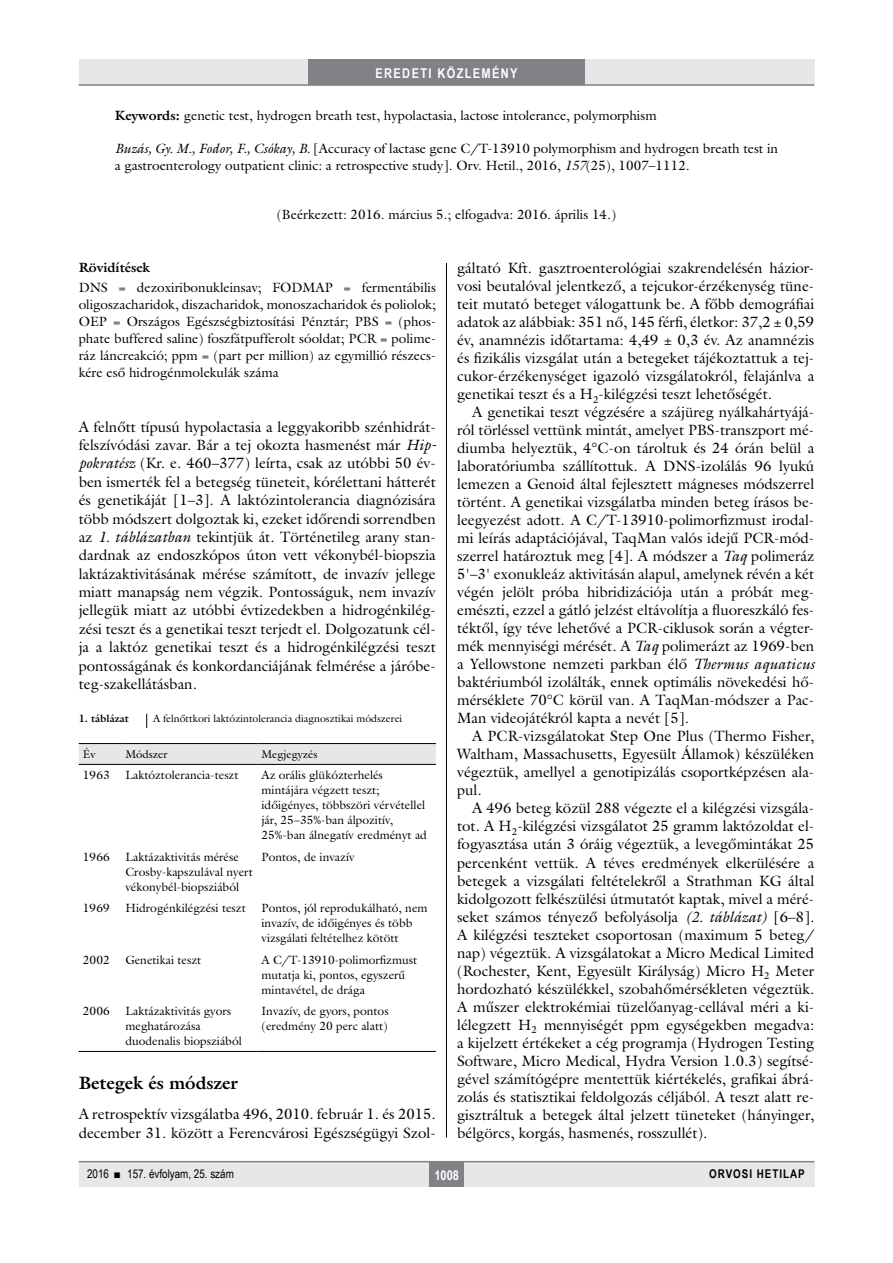
<style>
.page{position:relative;width:893px;height:1263px;background:#fff}
.page>*{position:absolute;margin:0;border:0;box-sizing:border-box;transform-origin:0 0}
.alcimbold{font:700 18px "Galliard Reg";color:#000}
.Body_Text{font:15px/18px "Galliard Reg";color:#000;text-align:justify}
.Body_tompa{font:15px/18.5px "Galliard Reg";color:#000;text-align:justify}
.tompa_9_11{font:13.5px/17px "Galliard Reg";color:#000}
.t1{font:700 13.5px "Arial Narrow";letter-spacing:.1em;color:#fff}
.roviditesek_cim{font:700 13.5px "Galliard Reg";color:#000}
.tabla{font:12px/15px "Galliard Reg";color:#000}
.t2{font:12px "Arial Narrow";color:#000}
.t3{font:700 12px "Arial Narrow";letter-spacing:.08em;color:#000}
.tablafej{font:11.25px "Galliard Reg";color:#000}
.kepalairas2{font:10.5px "Galliard Reg";color:#000}
.kepalairas1{font:700 10.5px "Galliard Reg";color:#000}
.s1{font-weight:700}
.s2{font-style:italic}
</style>
<div class="page">
<div style="left:79px;top:1161px;width:735px;height:25px;background:#e6e7e8"></div>
<hr style="left:79px;top:1161px;width:735px;height:1px;background:#808285">
<div style="left:430px;top:1161px;width:34px;height:25px;background:#808285"></div>
<div style="left:79px;top:60px;width:735px;height:25px;background:#e6e7e8"></div>
<div style="left:308px;top:60px;width:277px;height:25px;background:#808285"></div>
<hr style="left:79px;top:84px;width:735px;height:2px;background:#808285">
<hr style="left:446px;top:111px;width:1px;height:1026px;background:#000">
<div style="left:115px;top:111px;width:663px;height:152px;background:#fff"></div>
<svg style="left:146px;top:714px;width:1px;height:14px"></svg>
<svg style="left:79px;top:744px;width:357px;height:20px;background:#e4e5e6"></svg>
<hr style="left:79px;top:743px;width:42px;height:1px;background:#000">
<hr style="left:121px;top:743px;width:136px;height:1px;background:#000">
<hr style="left:257px;top:743px;width:179px;height:1px;background:#000">
<hr style="left:79px;top:764px;width:42px;height:1px;background:#000">
<hr style="left:121px;top:764px;width:136px;height:1px;background:#000">
<hr style="left:257px;top:764px;width:179px;height:1px;background:#000">
<hr style="left:79px;top:1051px;width:42px;height:1px;background:#000">
<hr style="left:121px;top:1051px;width:136px;height:1px;background:#000">
<hr style="left:257px;top:1051px;width:179px;height:1px;background:#000">
<p class="t1" style="left:375px;top:63px;width:144px">EREDETI KÖZLEMÉNY</p>
<p class="tompa_9_11" style="left:115px;top:107px;width:543px"><span class="s1">Keywords:</span> genetic test, hydrogen breath test, hypolactasia, lactose intolerance, polymorphism</p>
<p class="tompa_9_11" style="left:115px;top:140px;width:665px;line-height:16.5px"><span class="s2">Buzás, Gy. M., Fodor, F., Csókay, B.</span> [Accuracy of lactase gene C/T-13910 polymorphism and hydrogen breath test in a gastroenterology outpatient clinic: a retrospective study]. Orv. Hetil., 2016, <span class="s2">157</span>(25), 1007–1112.</p>
<p class="tompa_9_11" style="left:277px;top:206px;width:341px">(Beérkezett: 2016. március 5.; elfogadva: 2016. április 14.)</p>
<p class="roviditesek_cim" style="left:79px;top:259px;width:73px">Rövidítések</p>
<p class="tompa_9_11" style="left:79px;top:279px;width:359px">DNS = dezoxiribonukleinsav; FODMAP = fermentábilis oligoszacharidok, diszacharidok, monoszacharidok és poliolok; OEP = Országos Egészségbiztosítási Pénztár; PBS = (phos&shy;phate buffered saline) foszfátpufferolt sóoldat; PCR = polime&shy;ráz láncreakció; ppm = (part per million) az egymillió részecs&shy;kére eső hidrogénmolekulák száma</p>
<p class="Body_tompa" style="left:457px;top:259px;width:359px;line-height:18px">gáltató Kft. gasztroenterológiai szakrendelésén házior&shy;vosi beutalóval jelentkező, a tejcukor-érzékenység tüne&shy;teit mutató beteget válogattunk be. A főbb demográfiai adatok az alábbiak: 351 nő, 145 férfi, életkor: 37,2 ± 0,59 év, anamnézis időtartama: 4,49 ± 0,3 év. Az anamnézis és fizikális vizsgálat után a betegeket tájékoztattuk a tej&shy;cukor-érzékenységet igazoló vizsgálatokról, felajánlva a genetikai teszt és a H<sub>2</sub>-kilégzési teszt lehetőségét.</p>
<p class="Body_Text" style="left:457px;top:403px;width:359px;text-indent:15px">A genetikai teszt végzésére a szájüreg nyálkahártyájá&shy;ról törléssel vettünk mintát, amelyet PBS-transzport mé&shy;diumba helyeztük, 4°C-on tároltuk és 24 órán belül a laboratóriumba szállítottuk. A DNS-izolálás 96 lyukú lemezen a Genoid által fejlesztett mágneses módszerrel történt. A genetikai vizsgálatba minden beteg írásos be&shy;leegyezést adott. A C/T-13910-polimorfizmust irodal&shy;mi leírás adaptációjával, TaqMan valós idejű PCR-mód&shy;szerrel határoztuk meg [4]. A módszer a <span class="s2">Taq</span> polimeráz 5'–3' exonukleáz aktivitásán alapul, amelynek révén a két végén jelölt próba hibridizációja után a próbát meg&shy;emészti, ezzel a gátló jelzést eltávolítja a fluoreszkáló fes&shy;téktől, így téve lehetővé a PCR-ciklusok során a végter&shy;mék mennyiségi mérését. A <span class="s2">Taq</span> polimerázt az 1969-ben a Yellowstone nemzeti parkban élő <span class="s2">Thermus aquaticus </span>baktériumból izolálták, ennek optimális növekedési hő&shy;mérséklete 70°C körül van. A TaqMan-módszer a Pac-Man videojátékról kapta a nevét [5].</p>
<p class="Body_Text" style="left:457px;top:727px;width:359px;text-indent:15px">A PCR-vizsgálatokat Step One Plus (Thermo Fisher, Waltham, Massachusetts, Egyesült Államok) készüléken végeztük, amellyel a genotipizálás csoportképzésen ala&shy;pul.</p>
<p class="Body_Text" style="left:457px;top:799px;width:359px;text-align:left;text-indent:15px">A 496 beteg közül 288 végezte el a kilégzési vizsgála&shy;tot. A H<sub>2</sub>-kilégzési vizsgálatot 25 gramm laktózoldat el&shy;fogyasztása után 3 óráig végeztük, a levegőmintákat 25 percenként vettük. A téves eredmények elkerülésére a betegek a vizsgálati feltételekről a Strathman KG által kidolgozott felkészülési útmutatót kaptak, mivel a méré&shy;seket számos tényező befolyásolja <span class="s2">(2. táblázat)</span> [6–8].<br>A kilégzési teszteket csoportosan (maximum 5 beteg/ nap) végeztük. A vizsgálatokat a Micro Medical Limited (Rochester, Kent, Egyesült Királyság) Micro H<sub>2</sub> Meter hordozható készülékkel, szobahőmérsékleten végeztük.<br>A műszer elektrokémiai tüzelőanyag-cellával méri a ki&shy;lélegzett H<sub>2</sub> mennyiségét ppm egységekben megadva: a kijelzett értékeket a cég programja (Hydrogen Testing Software, Micro Medical, Hydra Version 1.0.3) segítsé&shy;gével számítógépre mentettük kiértékelés, grafikai ábrá&shy;zolás és statisztikai feldolgozás céljából. A teszt alatt re&shy;gisztráltuk a betegek által jelzett tüneteket (hányinger, bélgörcs, korgás, hasmenés, rosszullét).</p>
<p class="Body_tompa" style="left:79px;top:417px;width:359px">A felnőtt típusú hypolactasia a leggyakoribb szénhidrát&shy;felszívódási zavar. Bár a tej okozta hasmenést már <span class="s2">Hip&shy;pokratész</span> (Kr. e. 460–377) leírta, csak az utóbbi 50 év&shy;ben ismerték fel a betegség tüneteit, kórélettani hátterét és genetikáját [1–3]. A laktózintolerancia diagnózisára több módszert dolgoztak ki, ezeket időrendi sorrendben az <span class="s2">1. táblázatban</span> tekintjük át. Történetileg arany stan&shy;dardnak az endoszkópos úton vett vékonybél-biopszia laktázaktivitásának mérése számított, de invazív jellege miatt manapság nem végzik. Pontosságuk, nem invazív jellegük miatt az utóbbi évtizedekben a hidrogénkilég&shy;zési teszt és a genetikai teszt terjedt el. Dolgozatunk cél&shy;ja a laktóz genetikai teszt és a hidrogénkilégzési teszt pontosságának és konkordanciájának felmérése a járóbe&shy;teg-szakellátásban.</p>
<p class="kepalairas1" style="left:79px;top:712px;width:52px">1. táblázat</p>
<p class="kepalairas2" style="left:153px;top:712px;width:251px">A felnőttkori laktózintolerancia diagnosztikai módszerei</p>
<p class="tablafej" style="left:83px;top:747px;width:14px">Év</p>
<p class="tablafej" style="left:125px;top:747px;width:44px">Módszer</p>
<p class="tablafej" style="left:261px;top:747px;width:58px">Megjegyzés</p>
<p class="tabla" style="left:83px;top:768px;width:28px">1963</p>
<p class="tabla" style="left:125px;top:768px;width:115px">Laktóztolerancia-teszt</p>
<p class="tabla" style="left:261px;top:768px;width:167px">Az orális glükózterhelés mintájára végzett teszt; időigényes, többszöri vérvétellel jár, 25–35%-ban álpozitív,<br>25%-ban álnegatív eredményt ad</p>
<p class="tabla" style="left:83px;top:849px;width:28px">1966</p>
<p class="tabla" style="left:125px;top:849px;width:129px">Laktázaktivitás mérése<br>Crosby-kapszulával nyert vékonybél-biopsziából</p>
<p class="tabla" style="left:261px;top:849px;width:95px">Pontos, de invazív</p>
<p class="tabla" style="left:83px;top:900px;width:28px">1969</p>
<p class="tabla" style="left:125px;top:900px;width:122px">Hidrogénkilégzési teszt</p>
<p class="tabla" style="left:261px;top:900px;width:168px">Pontos, jól reprodukálható, nem invazív, de időigényes és több vizsgálati feltételhez kötött</p>
<p class="tabla" style="left:83px;top:952px;width:28px">2002</p>
<p class="tabla" style="left:125px;top:952px;width:77px">Genetikai teszt</p>
<p class="tabla" style="left:261px;top:952px;width:157px">A C/T-13910-polimorfizmust mutatja ki, pontos, egyszerű mintavétel, de drága</p>
<p class="tabla" style="left:83px;top:1003px;width:28px">2006</p>
<p class="tabla" style="left:125px;top:1003px;width:118px">Laktázaktivitás gyors meghatározása duodenalis biopsziából</p>
<p class="tabla" style="left:261px;top:1003px;width:129px">Invazív, de gyors, pontos (eredmény 20 perc alatt)</p>
<p class="alcimbold" style="left:79px;top:1071px;width:161px">Betegek és módszer</p>
<p class="Body_tompa" style="left:79px;top:1104px;width:359px">A retrospektív vizsgálatba 496, 2010. február 1. és 2015. december 31. között a Ferencvárosi Egészségügyi Szol-</p>
<p class="t2" style="left:87px;top:1165px;width:148px">2016 ■ 157. évfolyam, 25. szám</p>
<p class="t1" style="left:434px;top:1165px;width:26px">1008</p>
<p class="t3" style="left:709px;top:1165px;width:97px">ORVOSI HETILAP</p>
</div>
